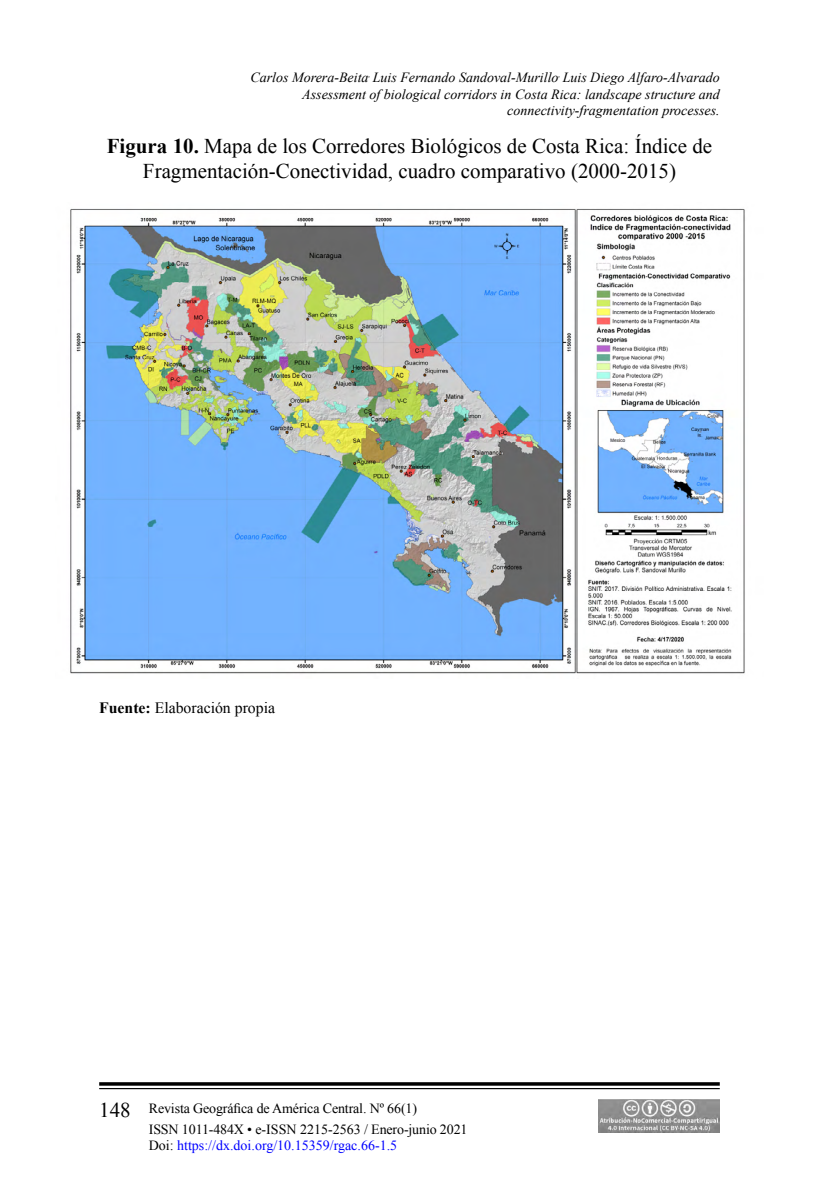
<style>
.page{position:relative;width:819px;height:1197px;background:#fff}
.page>*{position:absolute;margin:0;border:0;box-sizing:border-box;transform-origin:0 0}
.t1{font:21px/25.2px "Times New Roman";color:#000;text-align:center}
.t2{font:15.75px "Times New Roman";color:#000}
.t3{font:italic 14px/16.8px "Times New Roman";color:#000;text-align:right}
.t4{font:14px/21px "Times New Roman";letter-spacing:-.01em;color:#000}
.t5{font:14px "Times New Roman";color:#00f}
.s1{font-weight:700}
.s2{font-size:21px}
.s3{color:#000}
</style>
<div class="page">
<svg style="left:99px;top:1082px;width:621px;height:4px;background:#1f1f1f"></svg>
<hr style="left:99px;top:1088px;width:621px;height:1px;background:#000">
<img style="left:599px;top:1099px;width:121px;height:34px">
<img style="left:70px;top:208px;width:675px;height:466px">
<p class="t3" style="left:251px;top:68px;width:471px">Carlos Morera-Beita<sup>,</sup> Luis Fernando Sandoval-Murillo<sup>,</sup> Luis Diego Alfaro-Alvarado<br>Assessment of biological corridors in Costa Rica: landscape structure and connectivity-fragmentation processes.</p>
<h1 class="t1" style="left:107px;top:133px;width:607px"><span class="s1">Figura 10.</span> Mapa de los Corredores Biológicos de Costa Rica: Índice de<br>Fragmentación-Conectividad, cuadro comparativo (2000-2015)</h1>
<p class="t2" style="left:99px;top:697px;width:177px"><span class="s1">Fuente:</span> Elaboración propia</p>
<p class="t4" style="left:149px;top:1097px;width:320px;text-indent:-50px"><span class="s2">148</span> Revista Geográfica de América Central. Nº 66(1)<br>ISSN 1011-484X • e-ISSN 2215-2563 / Enero-junio 2021</p>
<p class="t5" style="left:149px;top:1136px;width:250px"><span class="s3">Doi:</span> https://dx.doi.org/10.15359/rgac.66-1.5</p>
</div>
